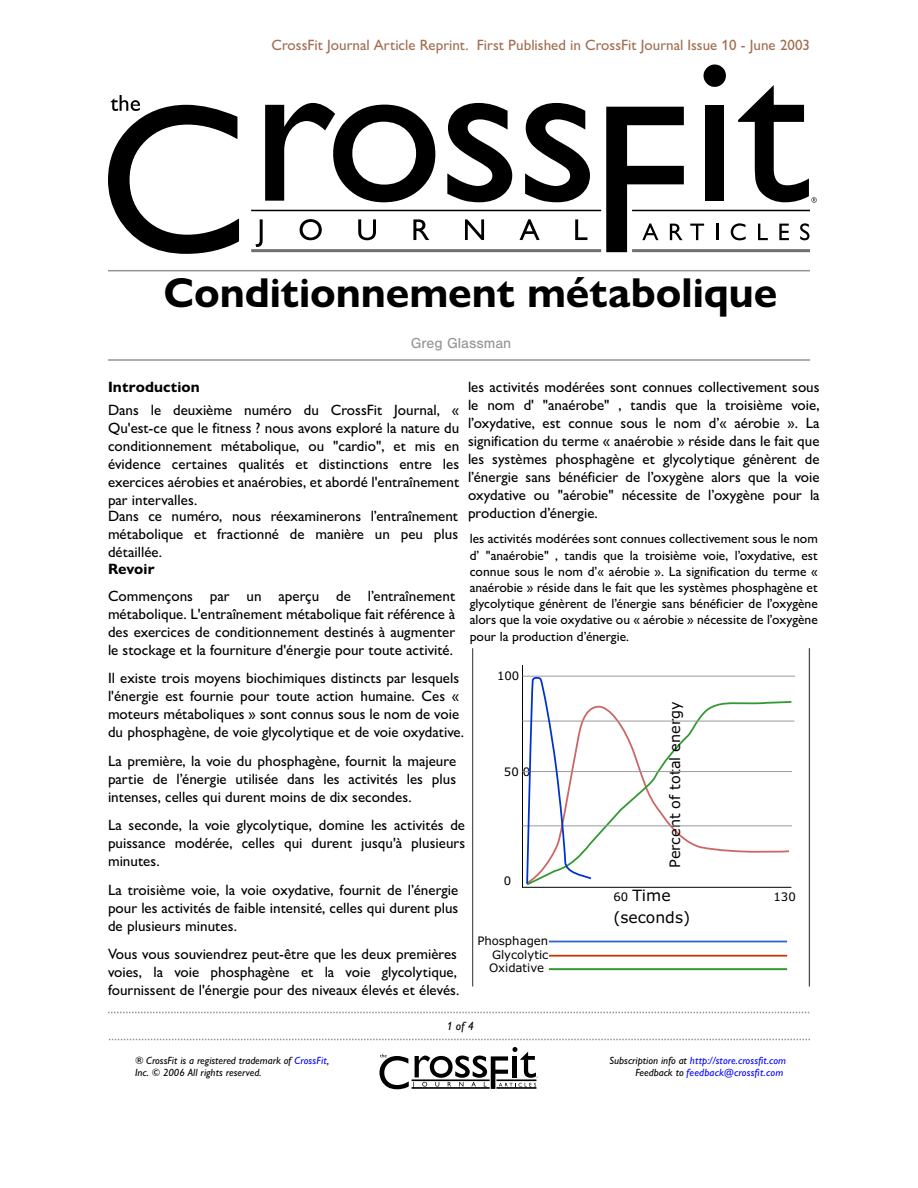
<style>
.page{position:relative;width:918px;height:1188px;background:#fff}
.page>*{position:absolute;margin:0;border:0;box-sizing:border-box;transform-origin:0 0}
.t1{font:700 42px "Gill Sans Nova";color:#000}
.t2{font:15.6px/22.5px "Verdana Pro";color:#000}
.t3{font:500 15px/18px "Gill Sans Nova";color:#000;text-align:justify}
.t4{font:500 15px "Gill Sans Nova";color:#a16e50}
.t5{font:700 15px "Gill Sans Nova";letter-spacing:.01em;color:#000}
.t6{font:15px "Nimbus San";color:#949494}
.t7{font:14.4px "Verdana Pro";color:#000}
.t8{font:500 13.5px/16.2px "Gill Sans Nova";color:#000;text-align:justify}
.t9{font:italic 500 12px "Gill Sans Nova";color:#000}
.t10{font:11.7px/14px "Verdana Pro";color:#000;text-align:justify}
.t11{font:italic 500 10.5px/12.6px "Gill Sans Nova";letter-spacing:.005em;color:#00f;text-align:right}
.t12{font:italic 500 10.5px/12.6px "Gill Sans Nova";color:#000}
.s1{font-size:11.7px}
.s2{color:#00f}
.s3{color:#000}
</style>
<div class="page">
<svg style="left:265px;top:103px;width:170px;height:99px"></svg>
<svg style="left:447px;top:103px;width:65px;height:99px"></svg>
<svg style="left:525px;top:103px;width:65px;height:99px"></svg>
<svg style="left:108px;top:95px;width:131px;height:159px"></svg>
<svg style="left:256px;top:219px;width:7px;height:28px"></svg>
<svg style="left:300px;top:219px;width:22px;height:21px"></svg>
<svg style="left:358px;top:219px;width:18px;height:21px"></svg>
<svg style="left:413px;top:219px;width:16px;height:21px"></svg>
<svg style="left:465px;top:219px;width:19px;height:21px"></svg>
<svg style="left:520px;top:219px;width:20px;height:21px"></svg>
<svg style="left:575px;top:219px;width:12px;height:21px"></svg>
<svg style="left:704px;top:64px;width:22px;height:23px"></svg>
<div style="left:705px;top:105px;width:19px;height:96px;background:#000"></div>
<svg style="left:606px;top:107px;width:78px;height:145px"></svg>
<svg style="left:690px;top:224px;width:14px;height:16px"></svg>
<svg style="left:716px;top:224px;width:2px;height:16px"></svg>
<svg style="left:731px;top:223px;width:15px;height:17px"></svg>
<svg style="left:758px;top:224px;width:10px;height:16px"></svg>
<svg style="left:779px;top:224px;width:10px;height:16px"></svg>
<svg style="left:800px;top:223px;width:9px;height:17px"></svg>
<svg style="left:738px;top:85px;width:79px;height:118px"></svg>
<hr style="left:251px;top:210px;width:350px;height:1px;background:#000">
<hr style="left:632px;top:210px;width:178px;height:1px;background:#000">
<hr style="left:251px;top:249px;width:350px;height:3px;background:#6f6f6f">
<hr style="left:632px;top:249px;width:178px;height:3px;background:#6f6f6f">
<svg style="left:379px;top:1047px;width:159px;height:42px"></svg>
<svg style="left:108px;top:1012px;width:702px;height:1px"></svg>
<svg style="left:108px;top:1039px;width:702px;height:1px"></svg>
<hr style="left:108px;top:270px;width:702px;height:1px;background:#949494">
<hr style="left:108px;top:359px;width:702px;height:2px;background:#949494">
<svg style="left:522px;top:665px;width:270px;height:223px"></svg>
<svg style="left:593px;top:700px;width:200px;height:186px"></svg>
<hr style="left:523px;top:676px;width:272px;height:1px;background:#9a9a9a">
<hr style="left:523px;top:721px;width:271px;height:1px;background:#9a9a9a">
<hr style="left:523px;top:771px;width:269px;height:1px;background:#9a9a9a">
<hr style="left:523px;top:826px;width:269px;height:1px;background:#9a9a9a">
<svg style="left:525px;top:676px;width:68px;height:210px"></svg>
<hr style="left:549px;top:955px;width:238px;height:2px;background:#cd3300">
<hr style="left:549px;top:968px;width:238px;height:2px;background:#339a33">
<hr style="left:549px;top:941px;width:238px;height:1px;background:#3366cd">
<img style="left:472px;top:649px;width:2px;height:337px">
<img style="left:808px;top:649px;width:2px;height:337px">
<p class="t4" style="left:272px;top:35px;width:540px">CrossFit Journal Article Reprint. First Published in CrossFit Journal Issue 10 - June 2003</p>
<h1 class="t1" style="left:163px;top:266px;width:616px">Conditionnement métabolique</h1>
<p class="t6" style="left:411px;top:335px;width:102px">Greg Glassman</p>
<p class="t5" style="left:108px;top:378px;width:93px">Introduction</p>
<p class="t3" style="left:108px;top:400px;width:353px">Dans le deuxième numéro du CrossFit Journal, « Qu'est-ce que le fitness ? nous avons exploré la nature du conditionnement métabolique, ou "cardio", et mis en évidence certaines qualités et distinctions entre les exercices aérobies et anaérobies, et abordé l'entraînement par intervalles.</p>
<p class="t3" style="left:108px;top:507px;width:352px">Dans ce numéro, nous réexaminerons l’entraînement métabolique et fractionné de manière un peu plus détaillée.</p>
<p class="t5" style="left:108px;top:560px;width:48px">Revoir</p>
<p class="t3" style="left:108px;top:587px;width:349px">Commençons par un aperçu de l’entraînement métabolique. L'entraînement métabolique fait référence à des exercices de conditionnement destinés à augmenter le stockage et la fourniture d'énergie pour toute activité.</p>
<p class="t3" style="left:108px;top:669px;width:358px;text-align:left">Il existe trois moyens biochimiques distincts par lesquels l'énergie est fournie pour toute action humaine. Ces « moteurs métaboliques » sont connus sous le nom de voie du phosphagène, de voie glycolytique et de voie oxydative.</p>
<p class="t3" style="left:108px;top:752px;width:350px">La première, la voie du phosphagène, fournit la majeure partie de l’énergie utilisée dans les activités les plus intenses, celles qui durent moins de dix secondes.</p>
<p class="t3" style="left:108px;top:816px;width:359px">La seconde, la voie glycolytique, domine les activités de puissance modérée, celles qui durent jusqu'à plusieurs minutes.</p>
<p class="t3" style="left:108px;top:881px;width:352px">La troisième voie, la voie oxydative, fournit de l’énergie pour les activités de faible intensité, celles qui durent plus de plusieurs minutes.</p>
<p class="t3" style="left:108px;top:945px;width:353px;text-align:left">Vous vous souviendrez peut-être que les deux premières voies, la voie phosphagène et la voie glycolytique, fournissent de l'énergie pour des niveaux élevés et élevés.</p>
<p class="t3" style="left:468px;top:378px;width:353px">les activités modérées sont connues collectivement sous le nom d' "anaérobe" , tandis que la troisième voie, l’oxydative, est connue sous le nom d’« aérobie ». La signification du terme « anaérobie » réside dans le fait que les systèmes phosphagène et glycolytique génèrent de l’énergie sans bénéficier de l’oxygène alors que la voie oxydative ou "aérobie" nécessite de l’oxygène pour la production d’énergie.</p>
<p class="t8" style="left:470px;top:531px;width:350px">les activités modérées sont connues collectivement sous le nom d’ "anaérobie" , tandis que la troisième voie, l’oxydative, est connue sous le nom d’« aérobie ». La signification du terme « anaérobie » réside dans le fait que les systèmes phosphagène et glycolytique génèrent de l’énergie sans bénéficier de l’oxygène alors que la voie oxydative ou « aérobie » nécessite de l’oxygène pour la production d’énergie.</p>
<p class="t10" style="left:497px;top:669px;width:24px">100</p>
<p class="t7" style="left:666px;top:868px;width:168px;rotate:-90deg">Percent of total energy</p>
<p class="t2" style="left:613px;top:884px;width:78px"><span class="s1">60</span> Time (seconds)</p>
<p class="t10" style="left:774px;top:890px;width:24px">130</p>
<p class="t10" style="left:504px;top:765px;width:28px">50 0</p>
<p class="t10" style="left:504px;top:874px;width:9px">0</p>
<p class="t10" style="left:489px;top:934px;width:61px;text-indent:-12px">Phosphagen Glycolytic Oxidative</p>
<p class="t9" style="left:446px;top:1019px;width:29px">1 of 4</p>
<p class="t12" style="left:135px;top:1054px;width:196px">® CrossFit is a registered trademark of <span class="s2">CrossFit</span>,<br>Inc. © 2006 All rights reserved.</p>
<p class="t11" style="left:609px;top:1054px;width:178px"><span class="s3">Subscription info at</span> http://store.crossfit.com<br><span class="s3">Feedback to</span> feedback@crossfit.com</p>
</div>
